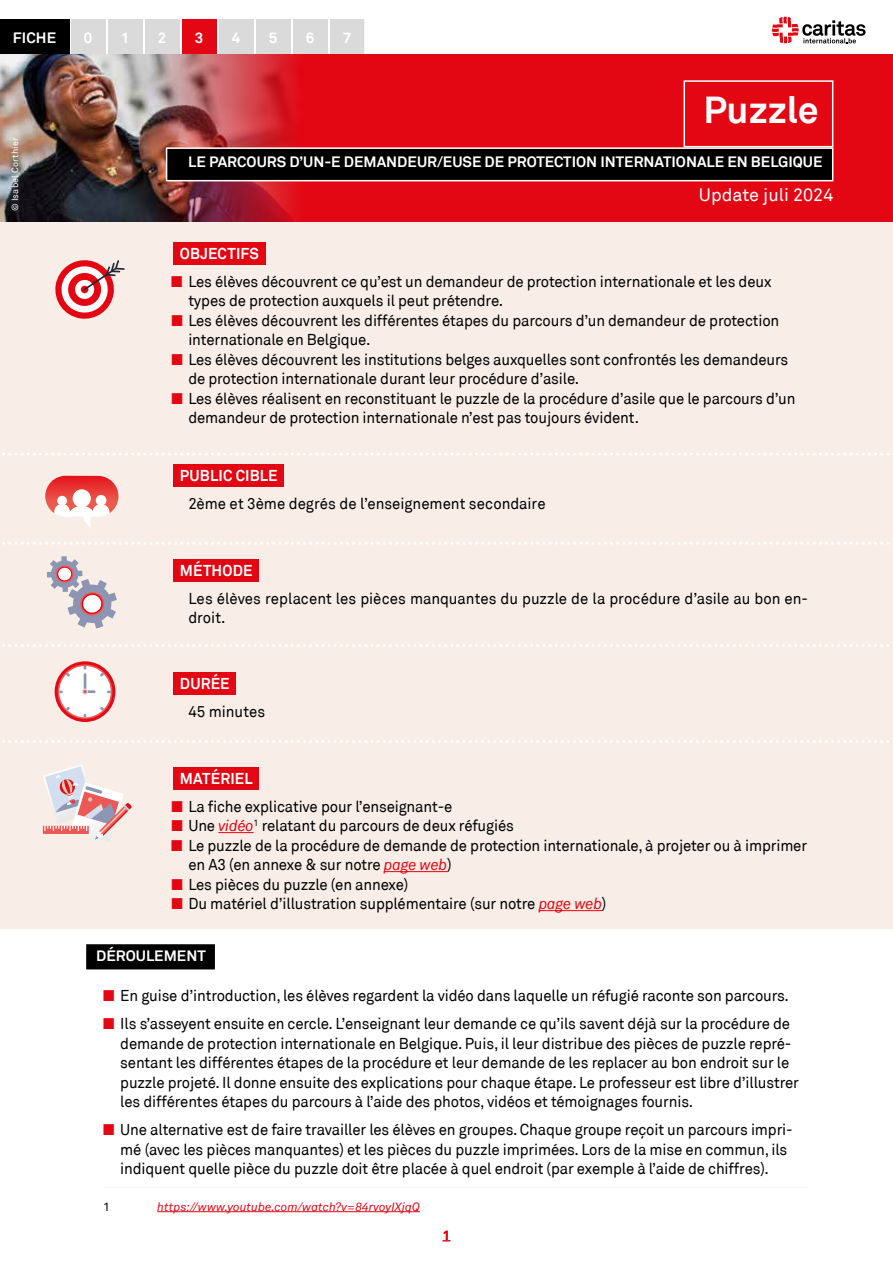
<style>
.page{position:relative;width:893px;height:1263px;background:#fff}
.page>*{position:absolute;margin:0;border:0;box-sizing:border-box;transform-origin:0 0}
.t1{font:700 37.5px "Akkurat";color:#fff}
.t2{font:18px "Akkurat";color:#fff}
.t3{font:15.75px/19.5px "Akkurat Std";letter-spacing:-.01em;color:#000;scale:.95 1}
.t4{font:700 15.75px "Akkurat Std";letter-spacing:.01em;color:#fff;scale:.95 1}
.t5{font:700 15px "Akkurat";color:#fff}
.t6{font:700 15px "Akkurat Std";letter-spacing:.01em;color:#fff}
.t7{font:700 13.5px "Akkurat Std";color:#e30613}
.t8{font:italic 12px "Akkurat";color:#e30613}
.t9{font:12px "Akkurat Std";color:#000}
.t10{font:9px "Akkurat Std";letter-spacing:.02em;color:#fff}
.s1{color:#e30613}
.s2{font-family:"Akkurat";font-style:italic;color:#e30613}
</style>
<div class="page">
<svg style="left:772px;top:17px;width:93px;height:26px"></svg>
<div style="left:71px;top:20px;width:34px;height:34px;background:#dadada"></div>
<div style="left:108px;top:20px;width:34px;height:34px;background:#dadada"></div>
<div style="left:145px;top:20px;width:34px;height:34px;background:#dadada"></div>
<div style="left:182px;top:20px;width:34px;height:34px;background:#e30613"></div>
<div style="left:219px;top:20px;width:34px;height:34px;background:#dadada"></div>
<div style="left:256px;top:20px;width:34px;height:34px;background:#dadada"></div>
<div style="left:293px;top:20px;width:34px;height:34px;background:#dadada"></div>
<div style="left:330px;top:20px;width:34px;height:34px;background:#dadada"></div>
<div style="left:0;top:20px;width:69px;height:34px;background:#000"></div>
<div style="left:0;top:214px;width:893px;height:715px;background:#f9eee7"></div>
<img style="left:0;top:54px;width:893px;height:167px">
<div style="left:167px;top:148px;width:666px;height:33px;background:#000"></div>
<div style="left:166px;top:147px;width:667px;height:34px;border:2px solid #fff"></div>
<div style="left:684px;top:80px;width:149px;height:67px;border:2px solid #fff"></div>
<svg style="left:2px;top:453px;width:887px;height:3px"></svg>
<svg style="left:2px;top:542px;width:887px;height:3px"></svg>
<svg style="left:2px;top:644px;width:891px;height:3px"></svg>
<svg style="left:2px;top:740px;width:891px;height:3px"></svg>
<svg style="left:55px;top:260px;width:70px;height:59px"></svg>
<svg style="left:47px;top:556px;width:70px;height:72px"></svg>
<svg style="left:43px;top:764px;width:89px;height:78px"></svg>
<svg style="left:45px;top:476px;width:73px;height:52px"></svg>
<div style="left:96px;top:495px;width:10px;height:11px;background:#fff;border-radius:50%"></div>
<div style="left:57px;top:496px;width:10px;height:10px;background:#fff;border-radius:50%"></div>
<div style="left:73px;top:489px;width:18px;height:18px;background:#fff;border-radius:50%"></div>
<div style="left:173px;top:242px;width:92px;height:22px;background:#e30613"></div>
<div style="left:173px;top:465px;width:111px;height:22px;background:#e30613"></div>
<div style="left:173px;top:559px;width:86px;height:22px;background:#e30613"></div>
<div style="left:173px;top:673px;width:63px;height:22px;background:#e30613"></div>
<div style="left:173px;top:767px;width:86px;height:22px;background:#e30613"></div>
<hr style="left:218px;top:832px;width:36px;height:1px;background:#e30613">
<hr style="left:384px;top:871px;width:63px;height:1px;background:#e30613">
<hr style="left:539px;top:910px;width:63px;height:1px;background:#e30613">
<hr style="left:103px;top:1187px;width:705px;height:1px;background:#f2f4f6">
<hr style="left:157px;top:1211px;width:263px;height:1px;background:#e30613">
<svg style="left:55px;top:661px;width:60px;height:61px"></svg>
<svg style="left:58px;top:664px;width:54px;height:55px"></svg>
<div style="left:59px;top:666px;width:52px;height:51px;background:#fff;border-radius:50%"></div>
<svg style="left:100px;top:707px;width:5px;height:4px"></svg>
<svg style="left:65px;top:672px;width:5px;height:4px"></svg>
<svg style="left:65px;top:707px;width:5px;height:4px"></svg>
<svg style="left:83px;top:666px;width:28px;height:27px"></svg>
<div style="left:85px;top:943px;width:131px;height:27px;background:#000"></div>
<div style="left:85px;top:943px;width:131px;height:28px;border:2px solid #fff"></div>
<p class="t6" style="left:13px;top:28px;width:45px">FICHE</p>
<p class="t6" style="left:84px;top:28px;width:10px">0</p>
<p class="t6" style="left:121px;top:28px;width:10px">1</p>
<p class="t6" style="left:158px;top:28px;width:10px">2</p>
<p class="t6" style="left:195px;top:28px;width:10px">3</p>
<p class="t6" style="left:232px;top:28px;width:10px">4</p>
<p class="t6" style="left:269px;top:28px;width:10px">5</p>
<p class="t6" style="left:306px;top:28px;width:10px">6</p>
<p class="t6" style="left:343px;top:28px;width:10px">7</p>
<p class="t10" style="left:10px;top:211px;width:75px;rotate:-90deg">© Isabel Corthier</p>
<h1 class="t1" style="left:704px;top:86px;width:117px">Puzzle</h1>
<p class="t5" style="left:188px;top:153px;width:636px">LE PARCOURS D’UN-E DEMANDEUR/EUSE DE PROTECTION INTERNATIONALE EN BELGIQUE</p>
<p class="t2" style="left:699px;top:184px;width:136px">Update juli 2024</p>
<p class="t4" style="left:180px;top:244px;width:85px">OBJECTIFS</p>
<p class="t3" style="left:188px;top:272px;width:615px;text-indent:-17px"><span class="s1">■</span> Les élèves découvrent ce qu’est un demandeur de protection internationale et les deux types de protection auxquels il peut prétendre.</p>
<p class="t3" style="left:188px;top:311px;width:624px;text-indent:-17px"><span class="s1">■</span> Les élèves découvrent les différentes étapes du parcours d’un demandeur de protection internationale en Belgique.</p>
<p class="t3" style="left:188px;top:350px;width:633px;text-indent:-17px"><span class="s1">■</span> Les élèves découvrent les institutions belges auxquelles sont confrontés les demandeurs de protection internationale durant leur procédure d’asile.</p>
<p class="t3" style="left:188px;top:389px;width:641px;text-indent:-17px"><span class="s1">■</span> Les élèves réalisent en reconstituant le puzzle de la procédure d’asile que le parcours d’un demandeur de protection internationale n’est pas toujours évident.</p>
<p class="t4" style="left:180px;top:466px;width:104px">PUBLIC CIBLE</p>
<p class="t3" style="left:188px;top:494px;width:377px">2ème et 3ème degrés de l’enseignement secondaire</p>
<p class="t4" style="left:180px;top:560px;width:78px">MÉTHODE</p>
<p class="t3" style="left:188px;top:588px;width:654px">Les élèves replacent les pièces manquantes du puzzle de la procédure d’asile au bon en&shy;droit.</p>
<p class="t4" style="left:180px;top:674px;width:54px">DURÉE</p>
<p class="t3" style="left:188px;top:702px;width:82px">45 minutes</p>
<p class="t4" style="left:180px;top:768px;width:78px">MATÉRIEL</p>
<p class="t3" style="left:171px;top:796px;width:297px"><span class="s1">■</span> La fiche explicative pour l’enseignant-e</p>
<p class="t3" style="left:171px;top:816px;width:362px"><span class="s1">■</span> Une <span class="s2">vidéo</span><sup>1</sup> relatant du parcours de deux réfugiés</p>
<p class="t3" style="left:188px;top:835px;width:653px;text-indent:-17px"><span class="s1">■</span> Le puzzle de la procédure de demande de protection internationale, à projeter ou à imprimer en A3 (en annexe &amp; sur notre <span class="s2">page web</span>)</p>
<p class="t3" style="left:171px;top:874px;width:251px"><span class="s1">■</span> Les pièces du puzzle (en annexe)</p>
<p class="t3" style="left:171px;top:894px;width:460px"><span class="s1">■</span> Du matériel d’illustration supplémentaire (sur notre <span class="s2">page web</span>)</p>
<p class="t5" style="left:96px;top:947px;width:111px">DÉROULEMENT</p>
<p class="t3" style="left:103px;top:986px;width:723px"><span class="s1">■</span> En guise d’introduction, les élèves regardent la vidéo dans laquelle un réfugié raconte son parcours.</p>
<p class="t3" style="left:120px;top:1014px;width:716px;text-indent:-17px"><span class="s1">■</span> Ils s’asseyent ensuite en cercle. L’enseignant leur demande ce qu’ils savent déjà sur la procédure de demande de protection internationale en Belgique. Puis, il leur distribue des pièces de puzzle repré&shy;sentant les différentes étapes de la procédure et leur demande de les replacer au bon endroit sur le puzzle projeté. Il donne ensuite des explications pour chaque étape. Le professeur est libre d’illustrer les différentes étapes du parcours à l’aide des photos, vidéos et témoignages fournis.</p>
<p class="t3" style="left:120px;top:1120px;width:709px;text-indent:-17px"><span class="s1">■</span> Une alternative est de faire travailler les élèves en groupes. Chaque groupe reçoit un parcours impri&shy;mé (avec les pièces manquantes) et les pièces du puzzle imprimées. Lors de la mise en commun, ils indiquent quelle pièce du puzzle doit être placée à quel endroit (par exemple à l’aide de chiffres).</p>
<p class="t9" style="left:103px;top:1199px;width:8px">1</p>
<p class="t8" style="left:157px;top:1199px;width:264px">https://www.youtube.com/watch?v=84rvoyIXjqQ</p>
<p class="t7" style="left:443px;top:1226px;width:9px">1</p>
</div>
